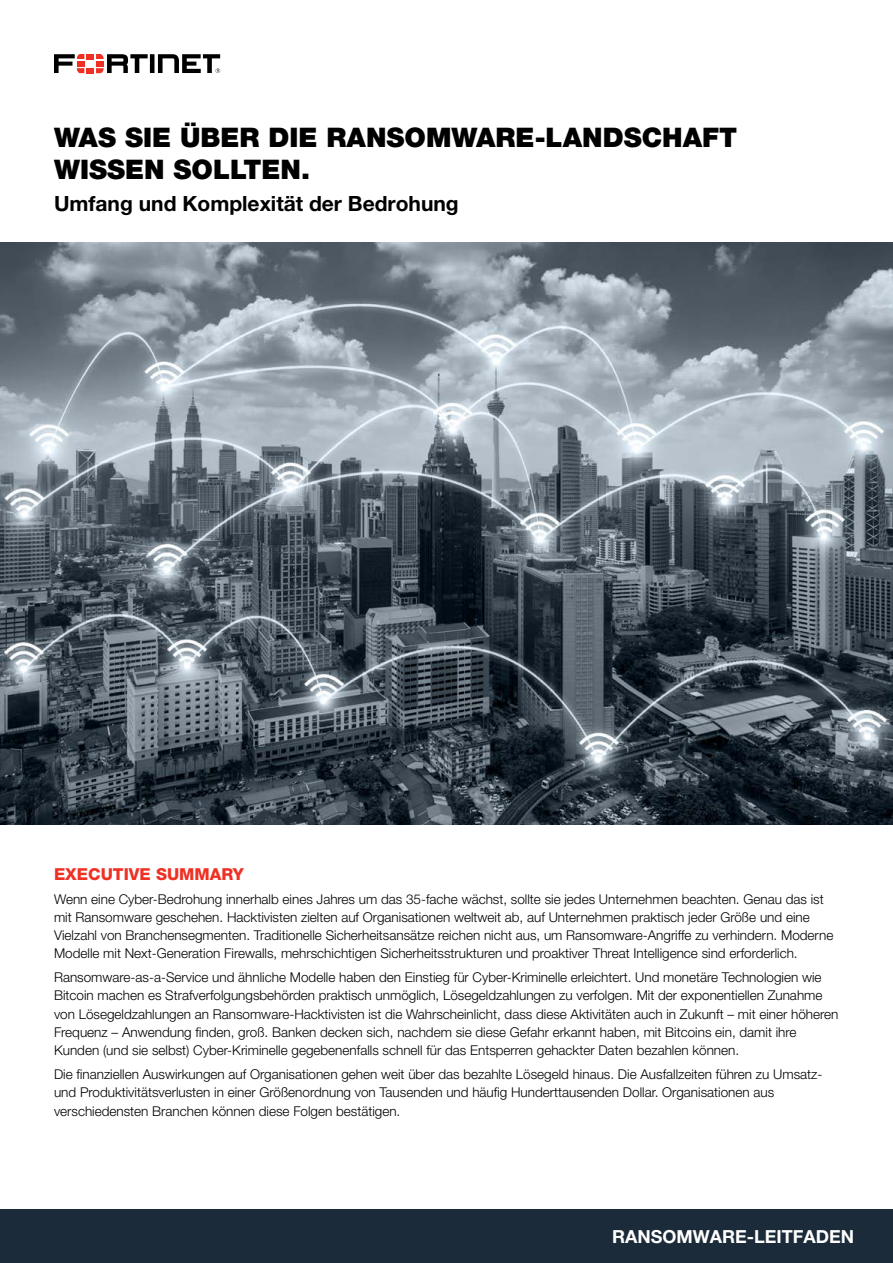
<style>
.page{position:relative;width:893px;height:1263px;background:#fff}
.page>*{position:absolute;margin:0;border:0;box-sizing:border-box;transform-origin:0 0}
.t1{font:900 27px/32.4px "Helvetica Neue LT Pro";color:#000}
.t2{font:700 21px "Helvetica Neue LT Pro";color:#000}
.t3{font:700 18px "Helvetica Neue LT Pro";color:#fff}
.t4{font:800 16.5px "Helvetica Neue LT Pro";color:#ee3124}
.t5{font:300 13.5px/18.3px "Helvetica Neue LT Pro";color:#000}
</style>
<div class="page">
<div style="left:0;top:1209px;width:893px;height:54px;background:#1c2b39"></div>
<div style="left:86px;top:54px;width:8px;height:5px;background:#ee3124"></div>
<div style="left:86px;top:68px;width:8px;height:5px;background:#ee3124"></div>
<svg style="left:54px;top:54px;width:30px;height:19px"></svg>
<svg style="left:96px;top:54px;width:124px;height:19px"></svg>
<img style="left:0;top:243px;width:893px;height:582px">
<h1 class="t1" style="left:54px;top:121px;width:685px">WAS SIE ÜBER DIE RANSOMWARE-LANDSCHAFT<br>WISSEN SOLLTEN.</h1>
<h2 class="t2" style="left:54px;top:191px;width:406px">Umfang und Komplexität der Bedrohung</h2>
<p class="t4" style="left:54px;top:864px;width:191px">EXECUTIVE SUMMARY</p>
<p class="t5" style="left:54px;top:889px;width:781px">Wenn eine Cyber-Bedrohung innerhalb eines Jahres um das 35-fache wächst, sollte sie jedes Unternehmen beachten. Genau das ist mit Ransomware geschehen. Hacktivisten zielten auf Organisationen weltweit ab, auf Unternehmen praktisch jeder Größe und eine Vielzahl von Branchensegmenten. Traditionelle Sicherheitsansätze reichen nicht aus, um Ransomware-Angriffe zu verhindern. Moderne Modelle mit Next-Generation Firewalls, mehrschichtigen Sicherheitsstrukturen und proaktiver Threat Intelligence sind erforderlich.</p>
<p class="t5" style="left:54px;top:968px;width:786px">Ransomware-as-a-Service und ähnliche Modelle haben den Einstieg für Cyber-Kriminelle erleichtert. Und monetäre Technologien wie Bitcoin machen es Strafverfolgungsbehörden praktisch unmöglich, Lösegeldzahlungen zu verfolgen. Mit der exponentiellen Zunahme von Lösegeldzahlungen an Ransomware-Hacktivisten ist die Wahrscheinlicht, dass diese Aktivitäten auch in Zukunft – mit einer höheren Frequenz – Anwendung finden, groß. Banken decken sich, nachdem sie diese Gefahr erkannt haben, mit Bitcoins ein, damit ihre Kunden (und sie selbst) Cyber-Kriminelle gegebenenfalls schnell für das Entsperren gehackter Daten bezahlen können.</p>
<p class="t5" style="left:54px;top:1065px;width:770px">Die finanziellen Auswirkungen auf Organisationen gehen weit über das bezahlte Lösegeld hinaus. Die Ausfallzeiten führen zu Umsatz&shy;und Produktivitätsverlusten in einer Größenordnung von Tausenden und häufig Hunderttausenden Dollar. Organisationen aus verschiedensten Branchen können diese Folgen bestätigen.</p>
<h3 class="t3" style="left:612px;top:1225px;width:243px">RANSOMWARE-LEITFADEN</h3>
</div>
